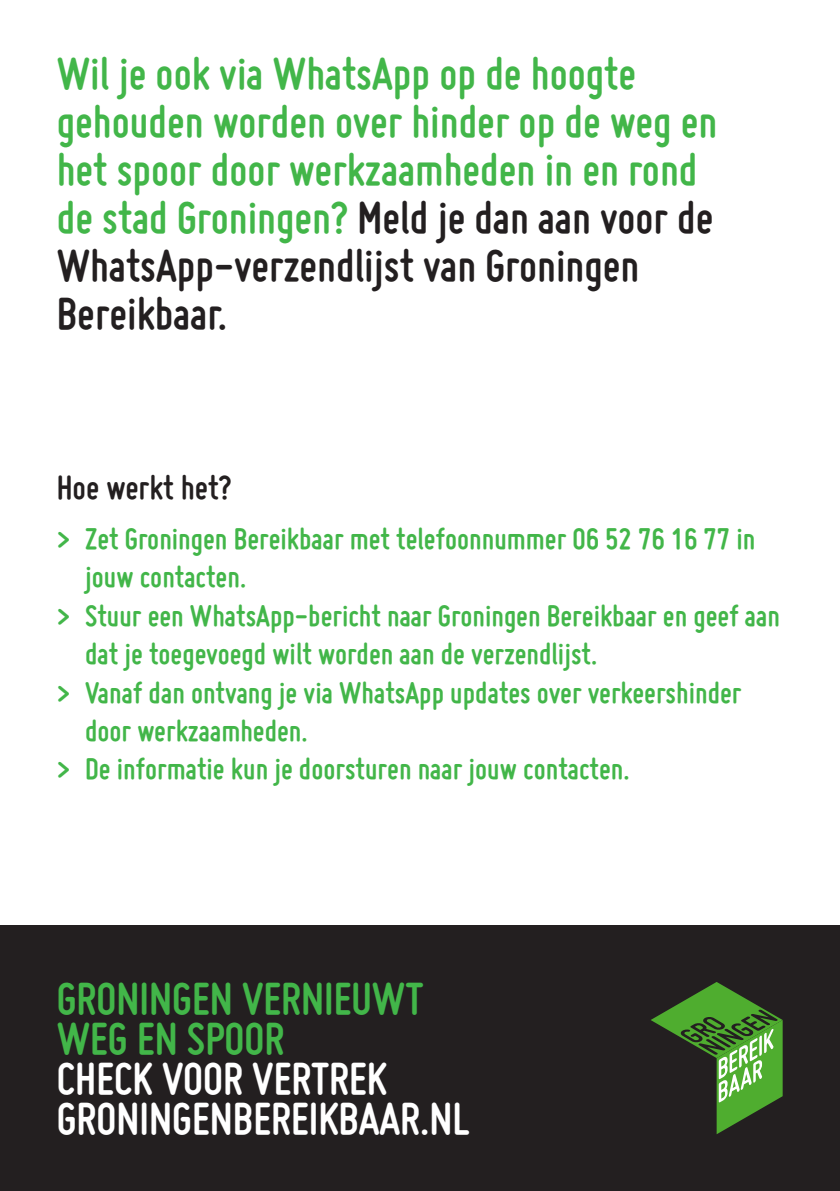
<style>
.page{position:relative;width:840px;height:1191px;background:#fff}
.page>*{position:absolute;margin:0;border:0;box-sizing:border-box;transform-origin:0 0}
.t1{font:700 48px/48px "Miso";color:#42b649}
.t2{font:700 48px/40px "Miso";color:#fff}
.t3{font:700 36px "Miso";color:#231f20}
.t4{font:700 32px "Miso";color:#42b649}
.s1{color:#231f20}
</style>
<div class="page">
<div style="left:0;top:925px;width:839px;height:266px;background:#231f20"></div>
<svg style="left:651px;top:982px;width:131px;height:152px"></svg>
<h1 class="t1" style="left:57px;top:49px;width:661px">Wil je ook via WhatsApp op de hoogte gehouden worden over hinder op de weg en het spoor door werkzaamheden in en rond de stad Groningen? <span class="s1">Meld je dan aan voor de WhatsApp-verzendlijst van Groningen Bereikbaar.</span></h1>
<p class="t3" style="left:57px;top:467px;width:176px">Hoe werkt het?</p>
<p class="t4" style="left:57px;top:520px;width:699px">&gt; Zet Groningen Bereikbaar met telefoonnummer 06 52 76 16 77 in</p>
<p class="t4" style="left:85px;top:559px;width:162px">jouw contacten.</p>
<p class="t4" style="left:57px;top:597px;width:724px">&gt; Stuur een WhatsApp-bericht naar Groningen Bereikbaar en geef aan</p>
<p class="t4" style="left:85px;top:636px;width:513px">dat je toegevoegd wilt worden aan de verzendlijst.</p>
<p class="t4" style="left:57px;top:674px;width:685px">&gt; Vanaf dan ontvang je via WhatsApp updates over verkeershinder</p>
<p class="t4" style="left:85px;top:712px;width:224px">door werkzaamheden.</p>
<p class="t4" style="left:57px;top:751px;width:574px">&gt; De informatie kun je doorsturen naar jouw contacten.</p>
<h1 class="t1" style="left:57px;top:978px;width:368px;line-height:40px">GRONINGEN VERNIEUWT<br>WEG EN SPOOR</h1>
<h1 class="t2" style="left:57px;top:1058px;width:413px">CHECK VOOR VERTREK<br>GRONINGENBEREIKBAAR.NL</h1>
</div>
